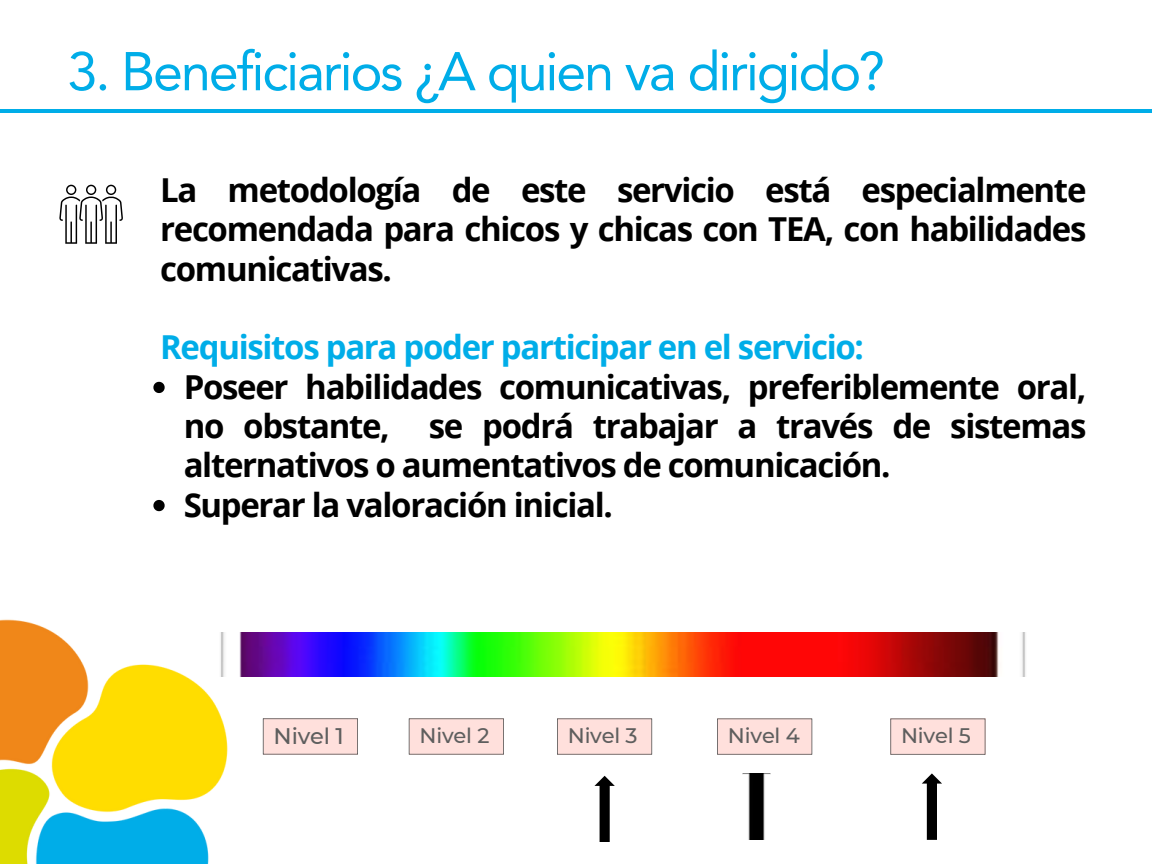
<style>
.page{position:relative;width:1152px;height:864px;background:#fff}
.page>*{position:absolute;margin:0;border:0;box-sizing:border-box;transform-origin:0 0}
.t1{font:54px "Avenir LT Pro";letter-spacing:-.04em;color:#00ade8}
.t2{font:700 33px/39.3px "Open Sans";letter-spacing:-.04em;color:#000;text-align:justify}
.t3{font:700 33px "Open Sans";letter-spacing:-.04em;color:#00ade8}
.t4{font:500 22.5px "Montserrat";letter-spacing:-.01em;color:#5e5e5e}
.t5{font:500 21px "Montserrat";letter-spacing:-.01em;color:#5e5e5e}
</style>
<div class="page">
<img style="left:0;top:619px;width:228px;height:245px">
<hr style="left:0;top:109px;width:1152px;height:3px;background:#00ade8">
<svg style="left:153px;top:382px;width:12px;height:11px"></svg>
<svg style="left:153px;top:500px;width:12px;height:11px"></svg>
<img style="left:216px;top:632px;width:810px;height:44px">
<svg style="left:263px;top:718px;width:95px;height:37px;background:#f5d8d4"></svg>
<svg style="left:409px;top:718px;width:95px;height:37px;background:#f5d8d4"></svg>
<svg style="left:557px;top:718px;width:95px;height:37px;background:#f5d8d4"></svg>
<svg style="left:717px;top:718px;width:95px;height:37px;background:#f5d8d4"></svg>
<svg style="left:890px;top:718px;width:96px;height:37px;background:#f4d7d4"></svg>
<svg style="left:594px;top:776px;width:21px;height:66px"></svg>
<svg style="left:59px;top:185px;width:64px;height:59px"></svg>
<img style="left:742px;top:773px;width:28px;height:67px">
<svg style="left:922px;top:773px;width:20px;height:67px"></svg>
<p class="t1" style="left:68px;top:49px;width:819px">3. Beneficiarios ¿A quien va dirigido?</p>
<p class="t2" style="left:160px;top:169px;width:928px">La metodología de este servicio está especialmente recomendada para chicos y chicas con TEA, con habilidades comunicativas.</p>
<p class="t3" style="left:160px;top:324px;width:705px">Requisitos para poder participar en el servicio:</p>
<p class="t2" style="left:184px;top:366px;width:904px">Poseer habilidades comunicativas, preferiblemente oral, no obstante, se podrá trabajar a través de sistemas alternativos o aumentativos de comunicación.</p>
<p class="t2" style="left:184px;top:484px;width:431px">Superar la valoración inicial.</p>
<p class="t4" style="left:274px;top:722px;width:72px">Nivel 1</p>
<p class="t5" style="left:420px;top:723px;width:71px">Nivel 2</p>
<p class="t5" style="left:568px;top:723px;width:71px">Nivel 3</p>
<p class="t5" style="left:728px;top:723px;width:73px">Nivel 4</p>
<p class="t5" style="left:901px;top:723px;width:71px">Nivel 5</p>
</div>
